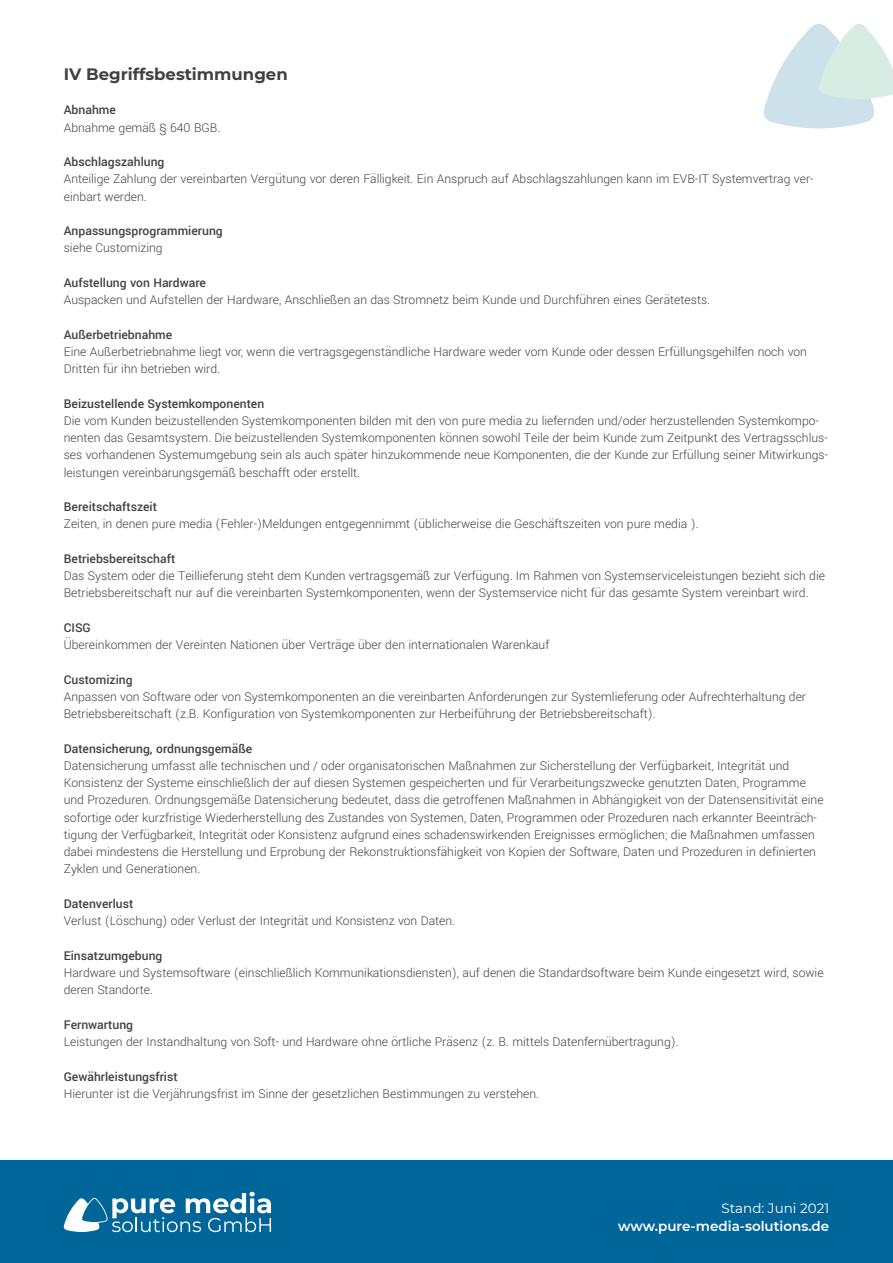
<style>
.page{position:relative;width:893px;height:1263px;background:#fff}
.page>*{position:absolute;margin:0;border:0;box-sizing:border-box;transform-origin:0 0}
.t1{font:700 16.5px "Montserrat";color:#424140}
.t2{font:300 13.5px/17.2px "Yantramanav";color:#424140}
.t3{font:500 13.5px "Yantramanav";color:#424140}
.t4{font:600 13.5px "Montserrat";color:#fff}
.t5{font:13.5px "Montserrat";color:#fff}
</style>
<div class="page">
<div style="left:0;top:1161px;width:893px;height:102px;background:#069"></div>
<svg style="left:63px;top:1192px;width:208px;height:40px"></svg>
<svg style="left:763px;top:24px;width:130px;height:104px"></svg>
<p class="t1" style="left:64px;top:62px;width:225px">IV Begriffsbestimmungen</p>
<p class="t3" style="left:64px;top:102px;width:54px">Abnahme</p>
<p class="t2" style="left:64px;top:119px;width:158px">Abnahme gemäß § 640 BGB.</p>
<p class="t3" style="left:64px;top:153px;width:102px">Abschlagszahlung</p>
<p class="t2" style="left:64px;top:170px;width:751px">Anteilige Zahlung der vereinbarten Vergütung vor deren Fälligkeit. Ein Anspruch auf Abschlagszahlungen kann im EVB-IT Systemvertrag ver&shy;einbart werden.</p>
<p class="t3" style="left:64px;top:222px;width:160px">Anpassungsprogrammierung</p>
<p class="t2" style="left:64px;top:239px;width:100px">siehe Customizing</p>
<p class="t3" style="left:64px;top:274px;width:144px">Aufstellung von Hardware</p>
<p class="t2" style="left:64px;top:291px;width:648px">Auspacken und Aufstellen der Hardware, Anschließen an das Stromnetz beim Kunde und Durchführen eines Gerätetests.</p>
<p class="t3" style="left:64px;top:326px;width:110px">Außerbetriebnahme</p>
<p class="t2" style="left:64px;top:343px;width:745px">Eine Außerbetriebnahme liegt vor, wenn die vertragsgegenständliche Hardware weder vom Kunde oder dessen Erfüllungsgehilfen noch von<br>Dritten für ihn betrieben wird.</p>
<p class="t3" style="left:64px;top:395px;width:202px">Beizustellende Systemkomponenten</p>
<p class="t2" style="left:64px;top:412px;width:766px">Die vom Kunden beizustellenden Systemkomponenten bilden mit den von pure media zu liefernden und/oder herzustellenden Systemkompo&shy;nenten das Gesamtsystem. Die beizustellenden Systemkomponenten können sowohl Teile der beim Kunde zum Zeitpunkt des Vertragsschlus&shy;ses vorhandenen Systemumgebung sein als auch später hinzukommende neue Komponenten, die der Kunde zur Erfüllung seiner Mitwirkungs&shy;leistungen vereinbarungsgemäß beschafft oder erstellt.</p>
<p class="t3" style="left:64px;top:499px;width:95px">Bereitschaftszeit</p>
<p class="t2" style="left:64px;top:516px;width:636px">Zeiten, in denen pure media (Fehler-)Meldungen entgegennimmt (üblicherweise die Geschäftszeiten von pure media ).</p>
<p class="t3" style="left:64px;top:550px;width:113px">Betriebsbereitschaft</p>
<p class="t2" style="left:64px;top:567px;width:763px">Das System oder die Teillieferung steht dem Kunden vertragsgemäß zur Verfügung. Im Rahmen von Systemserviceleistungen bezieht sich die<br>Betriebsbereitschaft nur auf die vereinbarten Systemkomponenten, wenn der Systemservice nicht für das gesamte System vereinbart wird.</p>
<p class="t3" style="left:64px;top:619px;width:29px">CISG</p>
<p class="t2" style="left:64px;top:636px;width:487px">Übereinkommen der Vereinten Nationen über Verträge über den internationalen Warenkauf</p>
<p class="t3" style="left:64px;top:671px;width:70px">Customizing</p>
<p class="t2" style="left:64px;top:688px;width:744px">Anpassen von Software oder von Systemkomponenten an die vereinbarten Anforderungen zur Systemlieferung oder Aufrechterhaltung der<br>Betriebsbereitschaft (z.B. Konfiguration von Systemkomponenten zur Herbeiführung der Betriebsbereitschaft).</p>
<p class="t3" style="left:64px;top:740px;width:190px">Datensicherung, ordnungsgemäße</p>
<p class="t2" style="left:64px;top:757px;width:761px">Datensicherung umfasst alle technischen und / oder organisatorischen Maßnahmen zur Sicherstellung der Verfügbarkeit, Integrität und Konsistenz der Systeme einschließlich der auf diesen Systemen gespeicherten und für Verarbeitungszwecke genutzten Daten, Programme und Prozeduren. Ordnungsgemäße Datensicherung bedeutet, dass die getroffenen Maßnahmen in Abhängigkeit von der Datensensitivität eine sofortige oder kurzfristige Wiederherstellung des Zustandes von Systemen, Daten, Programmen oder Prozeduren nach erkannter Beeinträch&shy;tigung der Verfügbarkeit, Integrität oder Konsistenz aufgrund eines schadenswirkenden Ereignisses ermöglichen; die Maßnahmen umfassen dabei mindestens die Herstellung und Erprobung der Rekonstruktionsfähigkeit von Kopien der Software, Daten und Prozeduren in definierten Zyklen und Generationen.</p>
<p class="t3" style="left:64px;top:895px;width:71px">Datenverlust</p>
<p class="t2" style="left:64px;top:912px;width:393px">Verlust (Löschung) oder Verlust der Integrität und Konsistenz von Daten.</p>
<p class="t3" style="left:64px;top:947px;width:100px">Einsatzumgebung</p>
<p class="t2" style="left:64px;top:964px;width:761px">Hardware und Systemsoftware (einschließlich Kommunikationsdiensten), auf denen die Standardsoftware beim Kunde eingesetzt wird, sowie deren Standorte.</p>
<p class="t3" style="left:64px;top:1016px;width:71px">Fernwartung</p>
<p class="t2" style="left:64px;top:1033px;width:616px">Leistungen der Instandhaltung von Soft- und Hardware ohne örtliche Präsenz (z. B. mittels Datenfernübertragung).</p>
<p class="t3" style="left:64px;top:1068px;width:115px">Gewährleistungsfrist</p>
<p class="t2" style="left:64px;top:1085px;width:477px">Hierunter ist die Verjährungsfrist im Sinne der gesetzlichen Bestimmungen zu verstehen.</p>
<p class="t5" style="left:721px;top:1199px;width:109px">Stand: Juni 2021</p>
<p class="t4" style="left:618px;top:1217px;width:212px">www.pure-media-solutions.de</p>
</div>
